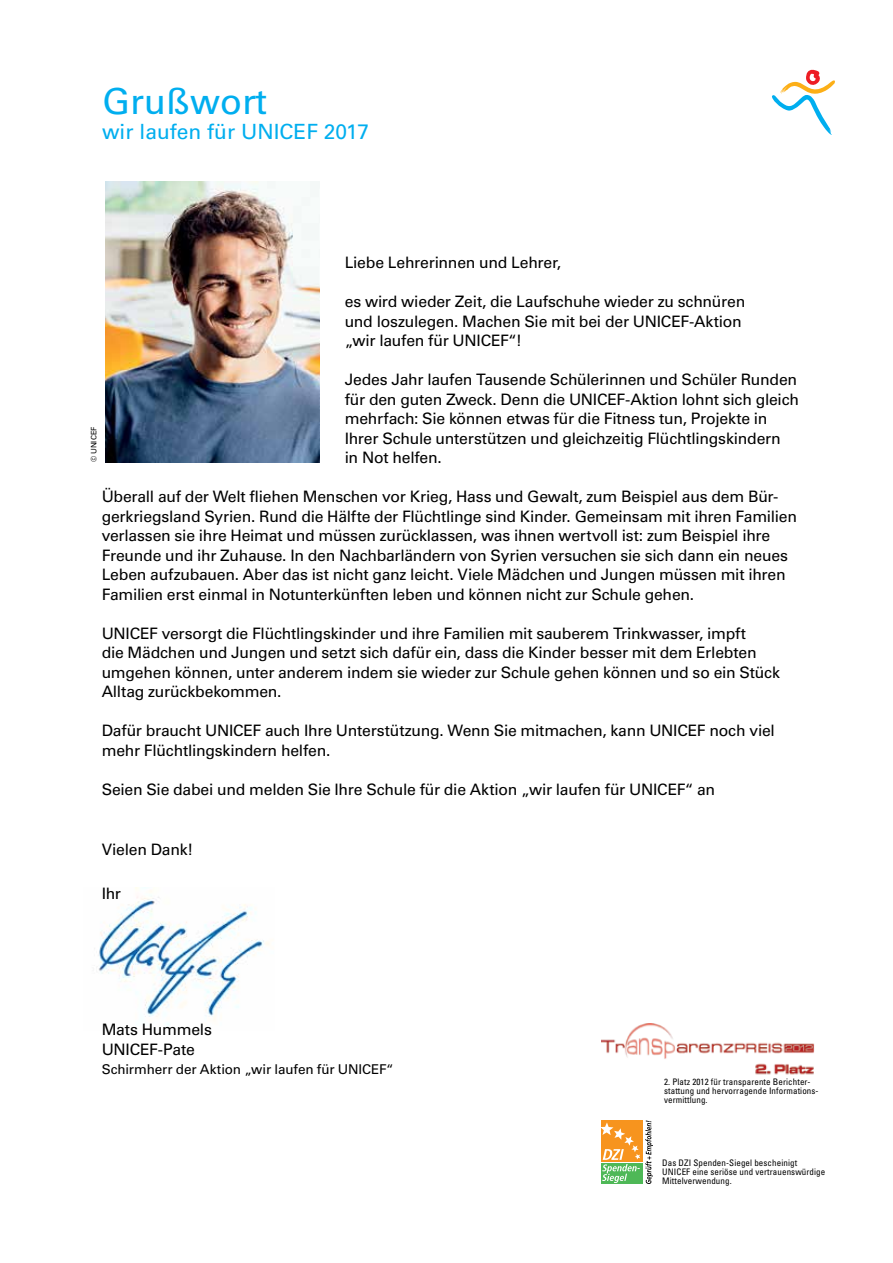
<style>
.page{position:relative;width:893px;height:1263px;background:#fff}
.page>*{position:absolute;margin:0;border:0;box-sizing:border-box;transform-origin:0 0}
.t1{font:36px "Univers LT Std";color:#00aeef}
.t2{font:21px "Univers LT Std";color:#00aeef}
.t3{font:15.75px/19.5px "Univers LT Std";letter-spacing:-.015em;color:#000}
.t4{font:13.5px "Univers LT Std";letter-spacing:-.01em;color:#000}
.t5{font:condensed 9px/9px "Univers LT Std";letter-spacing:.01em;color:#000}
.t6{font:7.5px "Univers LT Std";color:#000}
</style>
<div class="page">
<img style="left:99px;top:888px;width:171px;height:137px">
<img style="left:105px;top:182px;width:214px;height:280px">
<svg style="left:772px;top:70px;width:63px;height:65px"></svg>
<svg style="left:601px;top:1120px;width:52px;height:64px"></svg>
<img style="left:602px;top:1023px;width:213px;height:52px">
<h1 class="t1" style="left:102px;top:80px;width:167px">Grußwort</h1>
<h2 class="t2" style="left:102px;top:119px;width:268px">wir laufen für UNICEF 2017</h2>
<p class="t3" style="left:345px;top:253px;width:218px">Liebe Lehrerinnen und Lehrer,</p>
<p class="t3" style="left:345px;top:292px;width:402px">es wird wieder Zeit, die Laufschuhe wieder zu schnüren und loszulegen. Machen Sie mit bei der UNICEF-Aktion „wir laufen für UNICEF“!</p>
<p class="t3" style="left:345px;top:370px;width:456px">Jedes Jahr laufen Tausende Schülerinnen und Schüler Runden für den guten Zweck. Denn die UNICEF-Aktion lohnt sich gleich mehrfach: Sie können etwas für die Fitness tun, Projekte in Ihrer Schule unterstützen und gleichzeitig Flüchtlingskindern<br>in Not helfen.</p>
<p class="t3" style="left:102px;top:487px;width:697px">Überall auf der Welt fliehen Menschen vor Krieg, Hass und Gewalt, zum Beispiel aus dem Bür&shy;gerkriegsland Syrien. Rund die Hälfte der Flüchtlinge sind Kinder. Gemeinsam mit ihren Familien verlassen sie ihre Heimat und müssen zurücklassen, was ihnen wertvoll ist: zum Beispiel ihre Freunde und ihr Zuhause. In den Nachbarländern von Syrien versuchen sie sich dann ein neues Leben aufzubauen. Aber das ist nicht ganz leicht. Viele Mädchen und Jungen müssen mit ihren Familien erst einmal in Notunterkünften leben und können nicht zur Schule gehen.</p>
<p class="t3" style="left:102px;top:623px;width:680px">UNICEF versorgt die Flüchtlingskinder und ihre Familien mit sauberem Trinkwasser, impft<br>die Mädchen und Jungen und setzt sich dafür ein, dass die Kinder besser mit dem Erlebten umgehen können, unter anderem indem sie wieder zur Schule gehen können und so ein Stück Alltag zurückbekommen.</p>
<p class="t3" style="left:102px;top:721px;width:675px">Dafür braucht UNICEF auch Ihre Unterstützung. Wenn Sie mitmachen, kann UNICEF noch viel mehr Flüchtlingskindern helfen.</p>
<p class="t3" style="left:102px;top:779px;width:615px">Seien Sie dabei und melden Sie Ihre Schule für die Aktion „wir laufen für UNICEF“ an</p>
<p class="t6" style="left:89px;top:462px;width:37px;rotate:-90deg">© UNICEF</p>
<p class="t3" style="left:102px;top:840px;width:93px">Vielen Dank!</p>
<p class="t3" style="left:102px;top:883px;width:21px">Ihr</p>
<p class="t3" style="left:102px;top:1020px;width:112px">Mats Hummels<br>UNICEF-Pate</p>
<p class="t4" style="left:102px;top:1061px;width:293px">Schirmherr der Aktion „wir laufen für UNICEF“</p>
<p class="t5" style="left:664px;top:1077px;width:156px">2. Platz 2012 für transparente Berichter&shy;stattung und hervorragende Informations&shy;vermittlung.</p>
<p class="t5" style="left:662px;top:1158px;width:165px">Das DZI Spenden-Siegel bescheinigt<br>UNICEF eine seriöse und vertrauenswürdige<br>Mittelverwendung.</p>
</div>
